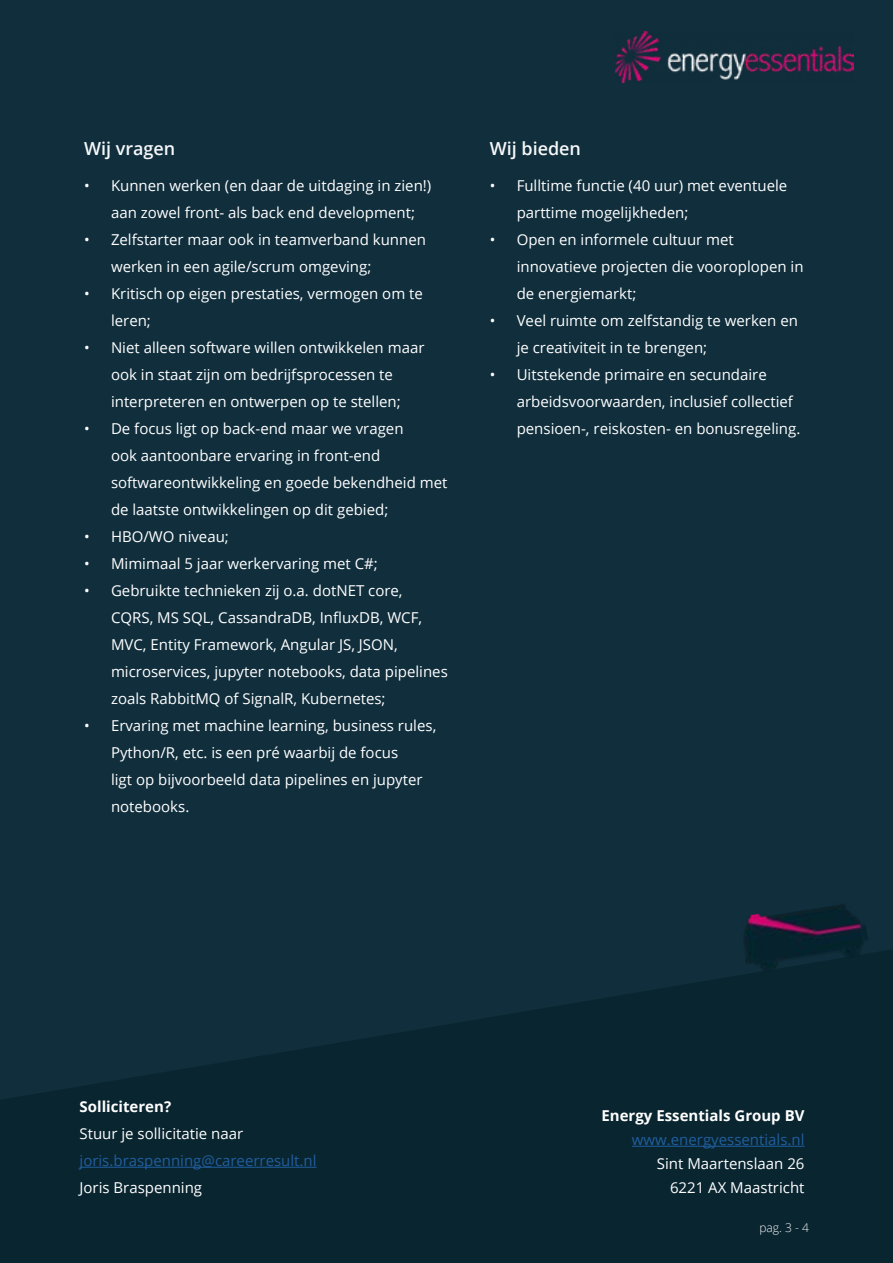
<style>
.page{position:relative;width:893px;height:1263px;background:#102e3c}
.page>*{position:absolute;margin:0;border:0;box-sizing:border-box;transform-origin:0 0}
.t1{font:600 18px "Open Sans";color:#f7f8f9}
.t2{font:15px/27px "Open Sans";color:#fff}
.t3{font:15px "Open Sans";color:#215e9e}
.t4{font:700 15px "Open Sans";color:#fff}
.t5{font:300 12px "Open Sans";color:#f7f8f9}
</style>
<div class="page">
<svg style="left:0;top:950px;width:893px;height:313px;fill:#092530"></svg>
<img style="left:616px;top:32px;width:238px;height:51px">
<img style="left:739px;top:904px;width:131px;height:70px">
<hr style="left:632px;top:1146px;width:172px;height:1px;background:#215e9e">
<hr style="left:80px;top:1167px;width:237px;height:1px;background:#215e9e">
<p class="t1" style="left:84px;top:136px;width:93px">Wij vragen</p>
<p class="t2" style="left:111px;top:172px;width:322px;text-indent:-27px">• Kunnen werken (en daar de uitdaging in zien!) aan zowel front- als back end development;</p>
<p class="t2" style="left:111px;top:226px;width:316px;text-indent:-27px">• Zelfstarter maar ook in teamverband kunnen werken in een agile/scrum omgeving;</p>
<p class="t2" style="left:111px;top:280px;width:313px;text-indent:-27px">• Kritisch op eigen prestaties, vermogen om te leren;</p>
<p class="t2" style="left:84px;top:334px;width:342px;text-align:center">• Niet alleen software willen ontwikkelen maar ook in staat zijn om bedrijfsprocessen te interpreteren en ontwerpen op te stellen;</p>
<p class="t2" style="left:111px;top:415px;width:338px;text-indent:-27px">• De focus ligt op back-end maar we vragen<br>ook aantoonbare ervaring in front-end softwareontwikkeling en goede bekendheid met de laatste ontwikkelingen op dit gebied;</p>
<p class="t2" style="left:84px;top:523px;width:146px">• HBO/WO niveau;</p>
<p class="t2" style="left:84px;top:550px;width:295px">• Mimimaal 5 jaar werkervaring met C#;</p>
<p class="t2" style="left:111px;top:577px;width:338px;text-indent:-27px">• Gebruikte technieken zij o.a. dotNET core, CQRS, MS SQL, CassandraDB, InfluxDB, WCF, MVC, Entity Framework, Angular JS, JSON, microservices, jupyter notebooks, data pipelines zoals RabbitMQ of SignalR, Kubernetes;</p>
<p class="t2" style="left:111px;top:712px;width:327px;text-indent:-27px">• Ervaring met machine learning, business rules, Python/R, etc. is een pré waarbij de focus<br>ligt op bijvoorbeeld data pipelines en jupyter notebooks.</p>
<p class="t1" style="left:490px;top:136px;width:93px">Wij bieden</p>
<p class="t2" style="left:517px;top:172px;width:272px;text-indent:-27px">• Fulltime functie (40 uur) met eventuele parttime mogelijkheden;</p>
<p class="t2" style="left:517px;top:226px;width:288px;text-indent:-27px">• Open en informele cultuur met innovatieve projecten die vooroplopen in de energiemarkt;</p>
<p class="t2" style="left:517px;top:307px;width:283px;text-indent:-27px">• Veel ruimte om zelfstandig te werken en je creativiteit in te brengen;</p>
<p class="t2" style="left:517px;top:361px;width:285px;text-indent:-27px">• Uitstekende primaire en secundaire arbeidsvoorwaarden, inclusief collectief pensioen-, reiskosten- en bonusregeling.</p>
<p class="t4" style="left:80px;top:1096px;width:93px">Solliciteren?</p>
<p class="t2" style="left:80px;top:1120px;width:165px">Stuur je sollicitatie naar</p>
<p class="t3" style="left:80px;top:1150px;width:239px">joris.braspenning@careerresult.nl</p>
<p class="t2" style="left:80px;top:1174px;width:124px">Joris Braspenning</p>
<p class="t4" style="left:601px;top:1105px;width:204px">Energy Essentials Group BV</p>
<p class="t3" style="left:632px;top:1129px;width:174px">www.energyessentials.nl</p>
<p class="t2" style="left:657px;top:1151px;width:149px;line-height:24px;text-align:right">Sint Maartenslaan 26<br>6221 AX Maastricht</p>
<p class="t5" style="left:759px;top:1219px;width:51px">pag. 3 - 4</p>
</div>
